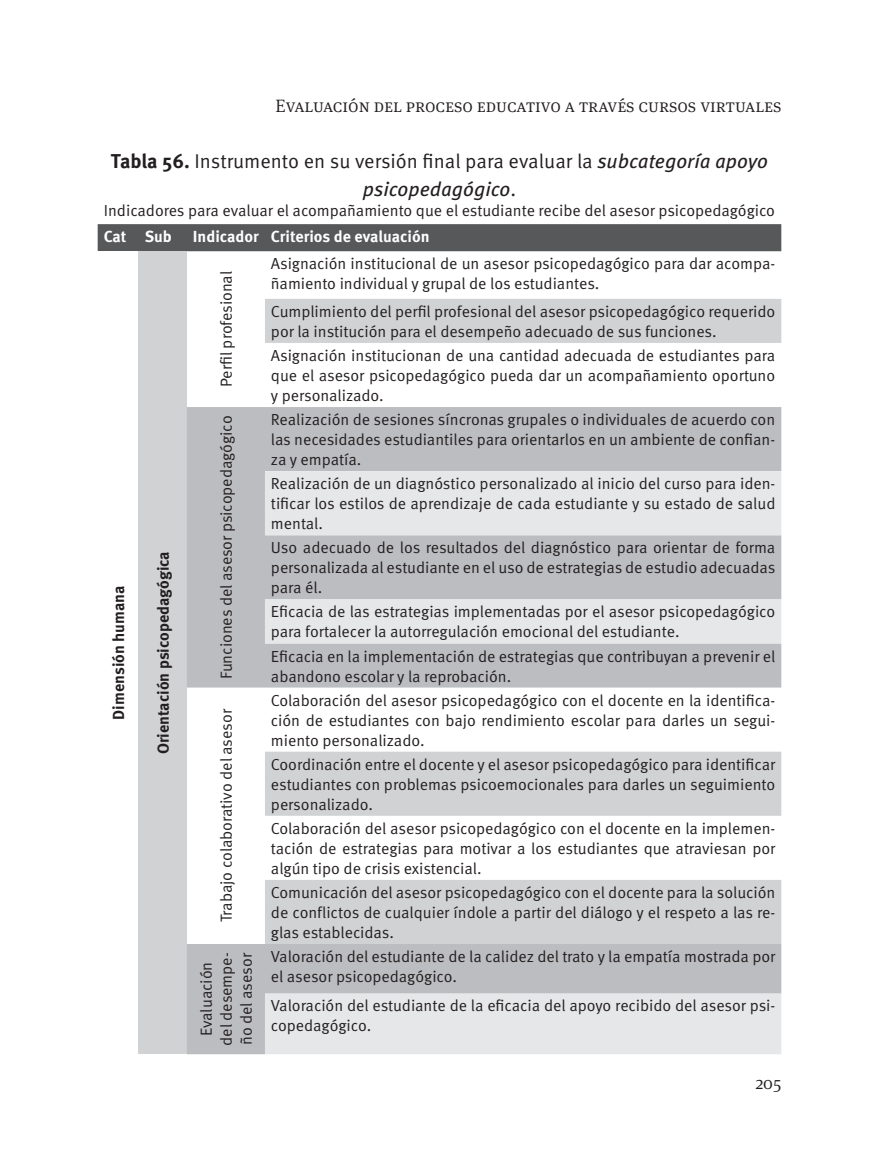
<style>
.page{position:relative;width:879px;height:1163px;background:#fff}
.page>*{position:absolute;margin:0;border:0;box-sizing:border-box;transform-origin:0 0}
.pie_de_foto{font:20px/28px "Meta Pro Norm";color:#231f20;text-align:center}
.t1{font:300 18px "Meta Serif Pro";color:#231f20}
.tablas-cuerpo{font:16px/20px "Meta Pro Norm";letter-spacing:-.005em;color:#231f20;text-align:justify}
.textos_verticales{font:700 16px "Meta Pro";color:#231f20}
.tabla-headers{font:700 16px "Meta Pro";color:#fff}
.s1{font-family:"Meta Pro";font-weight:700}
.s2{font-family:"Meta Pro";font-style:italic}
</style>
<div class="page">
<div style="left:98px;top:224px;width:683px;height:27px;background:#57585a"></div>
<div style="left:139px;top:251px;width:48px;height:803px;background:#d1d2d4"></div>
<div style="left:265px;top:299px;width:516px;height:44px;background:#d1d2d4"></div>
<div style="left:187px;top:407px;width:594px;height:280px;background:#bcbdc0"></div>
<svg style="left:265px;top:471px;width:516px;height:472px"></svg>
<svg style="left:187px;top:943px;width:594px;height:111px;background:#d0d1d3"></svg>
<p class="t1" style="left:276px;top:93px;width:507px">Evaluación del proceso educativo a través cursos virtuales</p>
<p class="pie_de_foto" style="left:111px;top:146px;width:658px"><span class="s1">Tabla 56.</span> Instrumento en su versión final para evaluar la <span class="s2">subcategoría apoyo psicopedagógico</span>.</p>
<p class="tablas-cuerpo" style="left:104px;top:199px;width:672px">Indicadores para evaluar el acompañamiento que el estudiante recibe del asesor psicopedagógico</p>
<p class="tabla-headers" style="left:104px;top:224px;width:24px">Cat</p>
<p class="tabla-headers" style="left:145px;top:224px;width:29px">Sub</p>
<p class="tabla-headers" style="left:193px;top:224px;width:67px">Indicador</p>
<p class="tabla-headers" style="left:271px;top:224px;width:160px">Criterios de evaluación</p>
<p class="textos_verticales" style="left:106px;top:719px;width:135px;rotate:-90deg">Dimensión humana</p>
<p class="textos_verticales" style="left:151px;top:754px;width:204px;rotate:-90deg">Orientación psicopedagógica</p>
<p class="tablas-cuerpo" style="left:215px;top:387px;width:118px;rotate:-90deg">Perfil profesional</p>
<p class="tablas-cuerpo" style="left:271px;top:253px;width:506px">Asignación institucional de un asesor psicopedagógico para dar acompa&shy;ñamiento individual y grupal de los estudiantes.</p>
<p class="tablas-cuerpo" style="left:271px;top:300px;width:506px">Cumplimiento del perfil profesional del asesor psicopedagógico requerido por la institución para el desempeño adecuado de sus funciones.</p>
<p class="tablas-cuerpo" style="left:271px;top:344px;width:506px">Asignación institucionan de una cantidad adecuada de estudiantes para que el asesor psicopedagógico pueda dar un acompañamiento oportuno y personalizado.</p>
<p class="tablas-cuerpo" style="left:215px;top:679px;width:265px;rotate:-90deg">Funciones del asesor psicopedagógico</p>
<p class="tablas-cuerpo" style="left:271px;top:408px;width:506px">Realización de sesiones síncronas grupales o individuales de acuerdo con las necesidades estudiantiles para orientarlos en un ambiente de confian&shy;za y empatía.</p>
<p class="tablas-cuerpo" style="left:271px;top:472px;width:506px">Realización de un diagnóstico personalizado al inicio del curso para iden&shy;tificar los estilos de aprendizaje de cada estudiante y su estado de salud mental.</p>
<p class="tablas-cuerpo" style="left:271px;top:536px;width:506px">Uso adecuado de los resultados del diagnóstico para orientar de forma personalizada al estudiante en el uso de estrategias de estudio adecuadas para él.</p>
<p class="tablas-cuerpo" style="left:271px;top:600px;width:506px">Eficacia de las estrategias implementadas por el asesor psicopedagógico para fortalecer la autorregulación emocional del estudiante.</p>
<p class="tablas-cuerpo" style="left:271px;top:645px;width:506px">Eficacia en la implementación de estrategias que contribuyan a prevenir el abandono escolar y la reprobación.</p>
<p class="tablas-cuerpo" style="left:215px;top:922px;width:215px;rotate:-90deg">Trabajo colaborativo del asesor</p>
<p class="tablas-cuerpo" style="left:271px;top:689px;width:506px">Colaboración del asesor psicopedagógico con el docente en la identifica&shy;ción de estudiantes con bajo rendimiento escolar para darles un segui&shy;miento personalizado.</p>
<p class="tablas-cuerpo" style="left:271px;top:753px;width:506px">Coordinación entre el docente y el asesor psicopedagógico para identificar estudiantes con problemas psicoemocionales para darles un seguimiento personalizado.</p>
<p class="tablas-cuerpo" style="left:271px;top:817px;width:506px">Colaboración del asesor psicopedagógico con el docente en la implemen&shy;tación de estrategias para motivar a los estudiantes que atraviesan por algún tipo de crisis existencial.</p>
<p class="tablas-cuerpo" style="left:271px;top:881px;width:506px">Comunicación del asesor psicopedagógico con el docente para la solución de conflictos de cualquier índole a partir del diálogo y el respeto a las re&shy;glas establecidas.</p>
<p class="tablas-cuerpo" style="left:195px;top:1045px;width:95px;text-align:center;rotate:-90deg">Evaluación del desempe&shy;ño del asesor</p>
<p class="tablas-cuerpo" style="left:271px;top:945px;width:506px">Valoración del estudiante de la calidez del trato y la empatía mostrada por el asesor psicopedagógico.</p>
<p class="tablas-cuerpo" style="left:271px;top:994px;width:506px">Valoración del estudiante de la eficacia del apoyo recibido del asesor psi&shy;copedagógico.</p>
<p class="t1" style="left:755px;top:1069px;width:27px">205</p>
</div>
